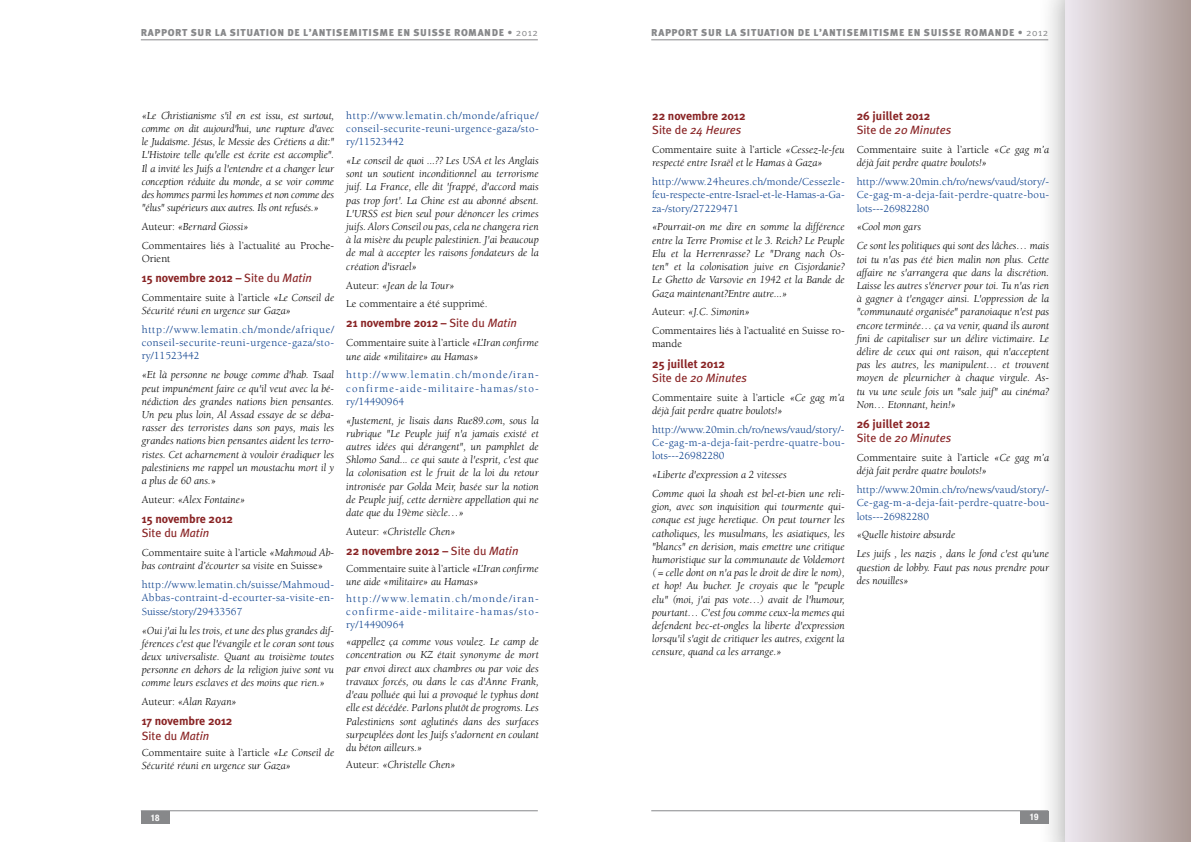
<style>
.page{position:relative;width:1191px;height:842px;background:#fff}
.page>*{position:absolute;margin:0;border:0;box-sizing:border-box;transform-origin:0 0}
.t1{font:700 12px/14.4px "Meta Plus";color:#892425}
.t2{font:italic 11px/13.2px "Berkeley";color:#000}
.t3{font:11px/13.2px "Berkeley";letter-spacing:.035em;color:#003888;text-align:justify}
.t4{font:11px/18.9px "Berkeley";color:#000}
.t5{font:900 10px "Meta Plus";letter-spacing:.065em;color:#87888a}
.t6{font:700 condensed 9px "Helvetica Neue";color:#fff}
.s1{font-family:"Meta Plus Normal";font-weight:400}
.s2{font-style:italic}
.s3{font-weight:400}
.s4{font-weight:400;font-style:italic}
.s5{font-style:normal}
</style>
<div class="page">
<hr style="left:141px;top:40px;width:397px;height:1px;background:#87888a">
<hr style="left:141px;top:810px;width:397px;height:1px;background:#87888a">
<div style="left:141px;top:811px;width:28px;height:12px;background:#87888a"></div>
<div style="left:1035px;top:0;width:156px;height:842px;background:#000;opacity:.32"></div>
<div style="left:1065px;top:0;width:126px;height:842px;background:linear-gradient(to right,#ede7ef,#ab9a95)"></div>
<hr style="left:651px;top:40px;width:397px;height:1px;background:#87888a">
<hr style="left:651px;top:810px;width:397px;height:1px;background:#87888a">
<div style="left:1020px;top:811px;width:28px;height:12px;background:#87888a"></div>
<p class="t5" style="left:141px;top:27px;width:398px">RAPPORT SUR LA SITUATION DE L’ANTISEMITISME EN SUISSE ROMANDE • <span class="s1">2012</span></p>
<p class="t2" style="left:142px;top:109px;width:194px;text-align:justify">«Le Christianisme s'il en est issu, est surtout, comme on dit aujourd'hui, une rupture d'avec le Judaïsme. Jésus, le Messie des Crétiens a dit:" L'Histoire telle qu'elle est écrite est accomplie".<br>Il a invité les Juifs a l'entendre et a changer leur conception réduite du monde, a se voir comme des hommes parmi les hommes et non comme des "élus" supérieurs aux autres. Ils ont refusés.»</p>
<p class="t4" style="left:142px;top:217px;width:194px">Auteur: <span class="s2">«Bernard Giossi»<br></span>Commentaires liés à l’actualité au Proche-</p>
<p class="t4" style="left:142px;top:249px;width:30px">Orient</p>
<p class="t1" style="left:142px;top:271px;width:172px">15 novembre 2012 – <span class="s3">Site du</span> <span class="s4">Matin</span></p>
<p class="t2" style="left:142px;top:291px;width:194px"><span class="s5">Commentaire suite à l’article</span> «Le Conseil de<br>Sécurité réuni en urgence sur Gaza»</p>
<p class="t3" style="left:142px;top:323px;width:194px">http://www.lematin.ch/monde/afrique/ conseil-securite-reuni-urgence-gaza/sto&shy;ry/11523442</p>
<p class="t2" style="left:142px;top:369px;width:194px;text-align:justify">«Et là personne ne bouge comme d'hab. Tsaal peut impunément faire ce qu'il veut avec la bé&shy;nédiction des grandes nations bien pensantes.<br>Un peu plus loin, Al Assad essaye de se déba&shy;rasser des terroristes dans son pays, mais les grandes nations bien pensantes aident les terro&shy;ristes. Cet acharnement à vouloir éradiquer les palestiniens me rappel un moustachu mort il y a plus de 60 ans.<span class="s5">»</span></p>
<p class="t2" style="left:142px;top:493px;width:105px"><span class="s5">Auteur:</span> «Alex Fontaine»</p>
<p class="t1" style="left:142px;top:511px;width:93px">15 novembre 2012<br><span class="s3">Site du</span> <span class="s4">Matin</span></p>
<p class="t2" style="left:142px;top:546px;width:194px"><span class="s5">Commentaire suite à l’article</span> «Mahmoud Ab&shy;bas contraint d’écourter sa visit<span class="s5">e en Suisse»</span></p>
<p class="t3" style="left:142px;top:578px;width:194px">http://www.lematin.ch/suisse/Mahmoud-Abbas-contraint-d-ecourter-sa-visite-en-Suisse/story/29433567</p>
<p class="t2" style="left:142px;top:624px;width:194px;text-align:justify">«Oui j'ai lu les trois, et une des plus grandes dif&shy;férences c'est que l'évangile et le coran sont tous deux universaliste. Quant au troisième toutes personne en dehors de la religion juive sont vu comme leurs esclaves et des moins que rien.»</p>
<p class="t2" style="left:142px;top:695px;width:96px"><span class="s5">Auteur:</span> «Alan Rayan»</p>
<p class="t1" style="left:142px;top:714px;width:92px">17 novembre 2012<br><span class="s3">Site du</span> <span class="s4">Matin</span></p>
<p class="t2" style="left:142px;top:746px;width:194px"><span class="s5">Commentaire suite à l’article</span> «Le Conseil de<br>Sécurité réuni en urgence sur Gaza»</p>
<p class="t3" style="left:346px;top:109px;width:194px">http://www.lematin.ch/monde/afrique/ conseil-securite-reuni-urgence-gaza/sto&shy;ry/11523442</p>
<p class="t2" style="left:346px;top:154px;width:194px;text-align:justify">«Le conseil de quoi ...?? Les USA et les Anglais sont un soutient inconditionnel au terrorisme juif. La France, elle dit 'frappé, d'accord mais pas trop fort'. La Chine est au abonné absent.<br>L'URSS est bien seul pour dénoncer les crimes juifs. Alors Conseil ou pas, cela ne changera rien à la misère du peuple palestinien. J'ai beaucoup de mal à accepter les raisons fondateurs de la création d'israel»</p>
<p class="t4" style="left:346px;top:276px;width:143px">Auteur: <span class="s2">«Jean de la Tour»<br></span>Le commentaire a été supprimé.</p>
<p class="t1" style="left:346px;top:316px;width:172px">21 novembre 2012 – <span class="s3">Site du</span> <span class="s4">Matin</span></p>
<p class="t2" style="left:346px;top:337px;width:194px"><span class="s5">Commentaire suite à l’article</span> «L’Iran confirme une aide «militaire» au Hamas»</p>
<p class="t3" style="left:346px;top:369px;width:194px">http://www.lematin.ch/monde/iran&shy;confirme-aide-militaire-hamas/sto&shy;ry/14490964</p>
<p class="t2" style="left:346px;top:414px;width:194px;text-align:justify">«Justement, je lisais dans Rue89.com, sous la rubrique "Le Peuple juif n'a jamais existé et autres idées qui dérangent", un pamphlet de Shlomo Sand... ce qui saute à l'esprit, c'est que la colonisation est le fruit de la loi du retour intronisée par Golda Meir, basée sur la notion de Peuple juif, cette dernière appellation qui ne date que du 19ème siècle…»</p>
<p class="t2" style="left:346px;top:525px;width:111px"><span class="s5">Auteur:</span> «Christelle Chen»</p>
<p class="t1" style="left:346px;top:544px;width:174px">22 novembre 2012 – <span class="s3">Site du</span> <span class="s4">Matin</span></p>
<p class="t2" style="left:346px;top:562px;width:194px"><span class="s5">Commentaire suite à l’article</span> «L’Iran confirme une aide «militaire» au Hamas»</p>
<p class="t3" style="left:346px;top:592px;width:194px">http://www.lematin.ch/monde/iran&shy;confirme-aide-militaire-hamas/sto&shy;ry/14490964</p>
<p class="t2" style="left:346px;top:636px;width:194px;text-align:justify">«appellez ça comme vous voulez. Le camp de concentration ou KZ était synonyme de mort par envoi direct aux chambres ou par voie des travaux forcés, ou dans le cas d'Anne Frank, d'eau polluée qui lui a provoqué le typhus dont elle est décédée. Parlons plutôt de progroms. Les Palestiniens sont aglutinés dans des surfaces surpeuplées dont les Juifs s'adornent en coulant du béton ailleurs.»</p>
<p class="t2" style="left:346px;top:758px;width:111px"><span class="s5">Auteur:</span> «Christelle Chen»</p>
<p class="t6" style="left:151px;top:812px;width:10px">18</p>
<p class="t5" style="left:651px;top:27px;width:398px">RAPPORT SUR LA SITUATION DE L’ANTISEMITISME EN SUISSE ROMANDE • <span class="s1">2012</span></p>
<p class="t1" style="left:652px;top:108px;width:95px">22 novembre 2012<br><span class="s3">Site de</span> <span class="s4">24 Heures</span></p>
<p class="t2" style="left:652px;top:143px;width:194px"><span class="s5">Commentaire suite à l’article</span> «Cessez-le-feu respecté entre Israël et le Hamas à Gaza»</p>
<p class="t3" style="left:652px;top:175px;width:194px">http://www.24heures.ch/monde/Cessezle&shy;feu-respecte-entre-Israel-et-le-Hamas-a-Ga&shy;za-/story/27229471</p>
<p class="t2" style="left:652px;top:221px;width:194px;text-align:justify">«Pourrait-on me dire en somme la différence entre la Terre Promise et le 3. Reich? Le Peuple Elu et la Herrenrasse? Le "Drang nach Os&shy;ten" et la colonisation juive en Cisjordanie?<br>Le Ghetto de Varsovie en 1942 et la Bande de Gaza maintenant?Entre autre...»</p>
<p class="t4" style="left:652px;top:303px;width:194px">Auteur: <span class="s2">«J.C. Simonin»<br></span>Commentaires liés à l’actualité en Suisse ro-</p>
<p class="t4" style="left:652px;top:335px;width:31px">mande</p>
<p class="t1" style="left:652px;top:356px;width:96px">25 juillet 2012<br><span class="s3">Site de</span> <span class="s4">20 Minutes</span></p>
<p class="t2" style="left:652px;top:391px;width:194px"><span class="s5">Commentaire suite à l’article</span> «Ce gag m’a déjà fait perdre quatre boulots!»</p>
<p class="t3" style="left:652px;top:423px;width:194px">http://www.20min.ch/ro/news/vaud/story/- Ce-gag-m-a-deja-fait-perdre-quatre-bou&shy;lots---26982280</p>
<p class="t2" style="left:652px;top:466px;width:194px;line-height:18.9px">«Liberte d'expression a 2 vitesses<br>Comme quoi la shoah est bel-et-bien une reli-</p>
<p class="t2" style="left:652px;top:500px;width:194px;text-align:justify">gion, avec son inquisition qui tourmente qui&shy;conque est juge heretique. On peut tourner les catholiques, les musulmans, les asiatiques, les "blancs" en derision, mais emettre une critique humoristique sur la communaute de Voldemort ( = celle dont on n'a pas le droit de dire le nom), et hop! Au bucher. Je croyais que le "peuple elu" (moi, j'ai pas vote…) avait de l'humour, pourtant… C'est fou comme ceux-la memes qui defendent bec-et-ongles la liberte d'expression lorsqu'il s'agit de critiquer les autres, exigent la censure, quand ca les arrange.»</p>
<p class="t1" style="left:856px;top:108px;width:96px">26 juillet 2012<br><span class="s3">Site de</span> <span class="s4">20 Minutes</span></p>
<p class="t2" style="left:856px;top:143px;width:194px"><span class="s5">Commentaire suite à l’article «</span>Ce gag m’a déjà fait perdre quatre boulots!»</p>
<p class="t3" style="left:856px;top:175px;width:194px">http://www.20min.ch/ro/news/vaud/story/- Ce-gag-m-a-deja-fait-perdre-quatre-bou&shy;lots---26982280</p>
<p class="t2" style="left:856px;top:218px;width:194px;line-height:18.9px">«Cool mon gars<br>Ce sont les politiques qui sont des lâches… mais</p>
<p class="t2" style="left:856px;top:253px;width:194px;text-align:justify">toi tu n'as pas été bien malin non plus. Cette affaire ne s'arrangera que dans la discrétion.<br>Laisse les autres s'énerver pour toi. Tu n'as rien à gagner à t'engager ainsi. L'oppression de la "communauté organisée" paranoiaque n'est pas encore terminée… ça va venir, quand ils auront fini de capitaliser sur un délire victimaire. Le délire de ceux qui ont raison, qui n'acceptent pas les autres, les manipulent… et trouvent moyen de pleurnicher à chaque virgule. As&shy;tu vu une seule fois un "sale juif" au cinéma?<br>Non… Etonnant, hein!»</p>
<p class="t1" style="left:856px;top:416px;width:96px">26 juillet 2012<br><span class="s3">Site de</span> <span class="s4">20 Minutes</span></p>
<p class="t2" style="left:856px;top:451px;width:194px"><span class="s5">Commentaire suite à l’article</span> «Ce gag m’a déjà fait perdre quatre boulots!»</p>
<p class="t3" style="left:856px;top:483px;width:194px">http://www.20min.ch/ro/news/vaud/story/- Ce-gag-m-a-deja-fait-perdre-quatre-bou&shy;lots---26982280</p>
<p class="t2" style="left:856px;top:526px;width:194px;line-height:18.9px">«Quelle histoire absurde<br>Les juifs , les nazis , dans le fond c'est qu'une</p>
<p class="t2" style="left:856px;top:561px;width:194px">question de lobby. Faut pas nous prendre pour des nouilles»</p>
<p class="t6" style="left:1029px;top:812px;width:10px">19</p>
</div>
